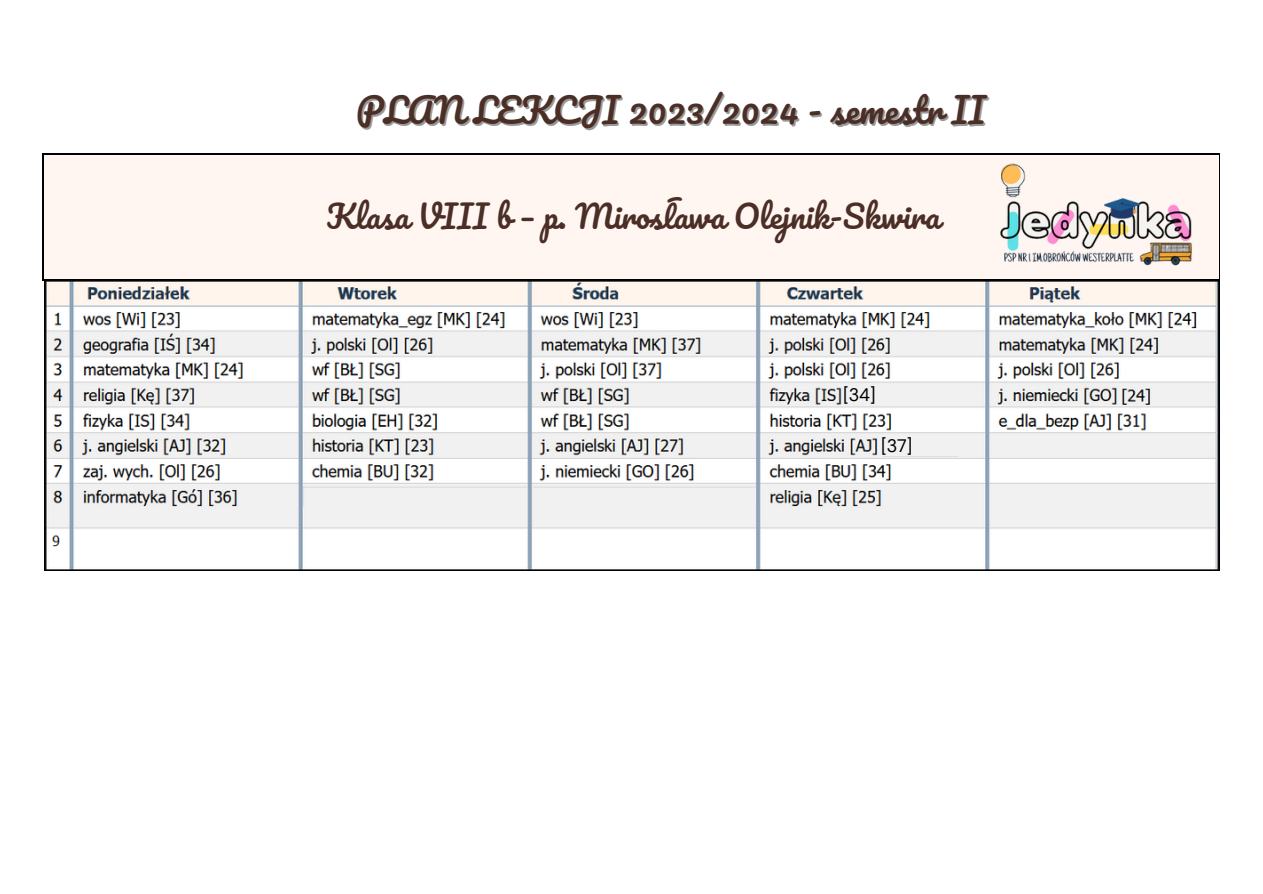
<style>
.page{position:relative;width:1263px;height:894px;background:#fff}
.page>*{position:absolute;margin:0;border:0;box-sizing:border-box;transform-origin:0 0}
.t1{font:34.5px "Pacifico";color:#4b2e26}
.t2{font:31.5px "Pacifico";color:#4b2e26}
.t3{font:18px "DM Sans";color:#000}
</style>
<div class="page">
<svg style="left:43px;top:153px;width:1177px;height:127px;fill:#000"></svg>
<div style="left:44px;top:155px;width:1175px;height:123px;background:#fff6f2"></div>
<img style="left:44px;top:280px;width:1176px;height:290px">
<img style="left:304px;top:486px;width:223px;height:20px">
<img style="left:533px;top:486px;width:223px;height:20px">
<div style="left:847px;top:386px;width:73px;height:21px;background:#f1f1f1"></div>
<img style="left:884px;top:436px;width:73px;height:20px">
<img style="left:974px;top:153px;width:244px;height:113px">
<img style="left:1121px;top:384px;width:34px;height:21px">
<h1 class="t1" style="left:356px;top:92px;width:631px">PLAN LEKCJI 2023/2024 - semestr II</h1>
<p class="t2" style="left:326px;top:199px;width:615px">Klasa VIII b – p. Mirosława Olejnik-Skwira</p>
<p class="t3" style="left:843px;top:382px;width:34px">[34]</p>
<p class="t3" style="left:881px;top:433px;width:33px">[37]</p>
</div>
